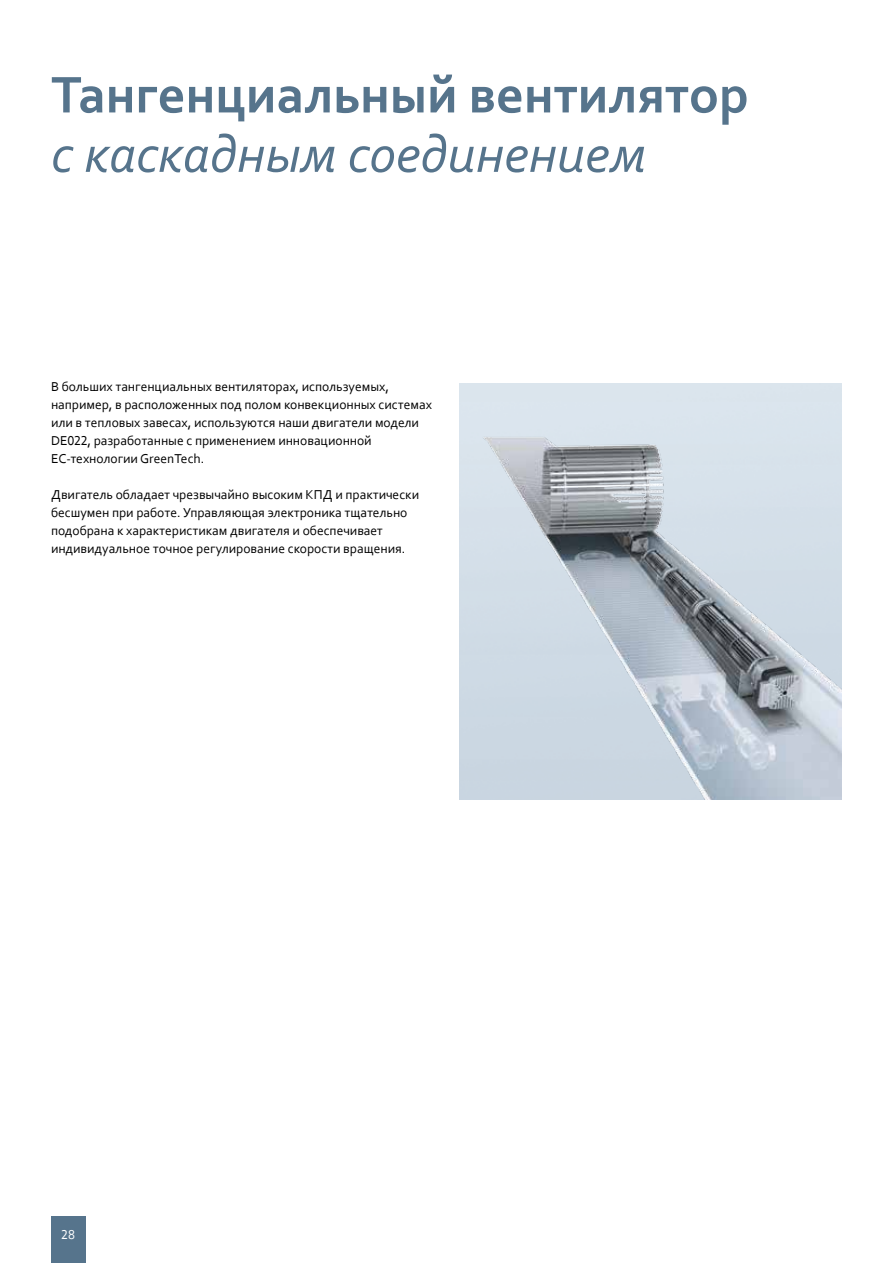
<style>
.page{position:relative;width:893px;height:1263px;background:#fff}
.page>*{position:absolute;margin:0;border:0;box-sizing:border-box;transform-origin:0 0}
.t1{font:700 54px "Corbel";color:#56748c}
.t2{font:italic 54px "Corbel";letter-spacing:-.005em;color:#56748c}
.t3{font:13.5px/18px "Corbel";color:#000}
.t4{font:13.5px "Corbel";color:#fff}
</style>
<div class="page">
<img style="left:459px;top:383px;width:383px;height:417px">
<div style="left:51px;top:1216px;width:34px;height:47px;background:#56748c"></div>
<h1 class="t1" style="left:51px;top:61px;width:699px">Тангенциальный вентилятор</h1>
<h1 class="t2" style="left:51px;top:120px;width:597px">с каскадным соединением</h1>
<p class="t3" style="left:51px;top:377px;width:382px">В больших тангенциальных вентиляторах, используемых, например, в расположенных под полом конвекционных системах или в тепловых завесах, используются наши двигатели модели DE022, разработанные с применением инновационной ЕС-технологии GreenTech.</p>
<p class="t3" style="left:51px;top:485px;width:370px">Двигатель обладает чрезвычайно высоким КПД и практически бесшумен при работе. Управляющая электроника тщательно подобрана к характеристикам двигателя и обеспечивает индивидуальное точное регулирование скорости вращения.</p>
<p class="t4" style="left:61px;top:1226px;width:15px">28</p>
</div>
